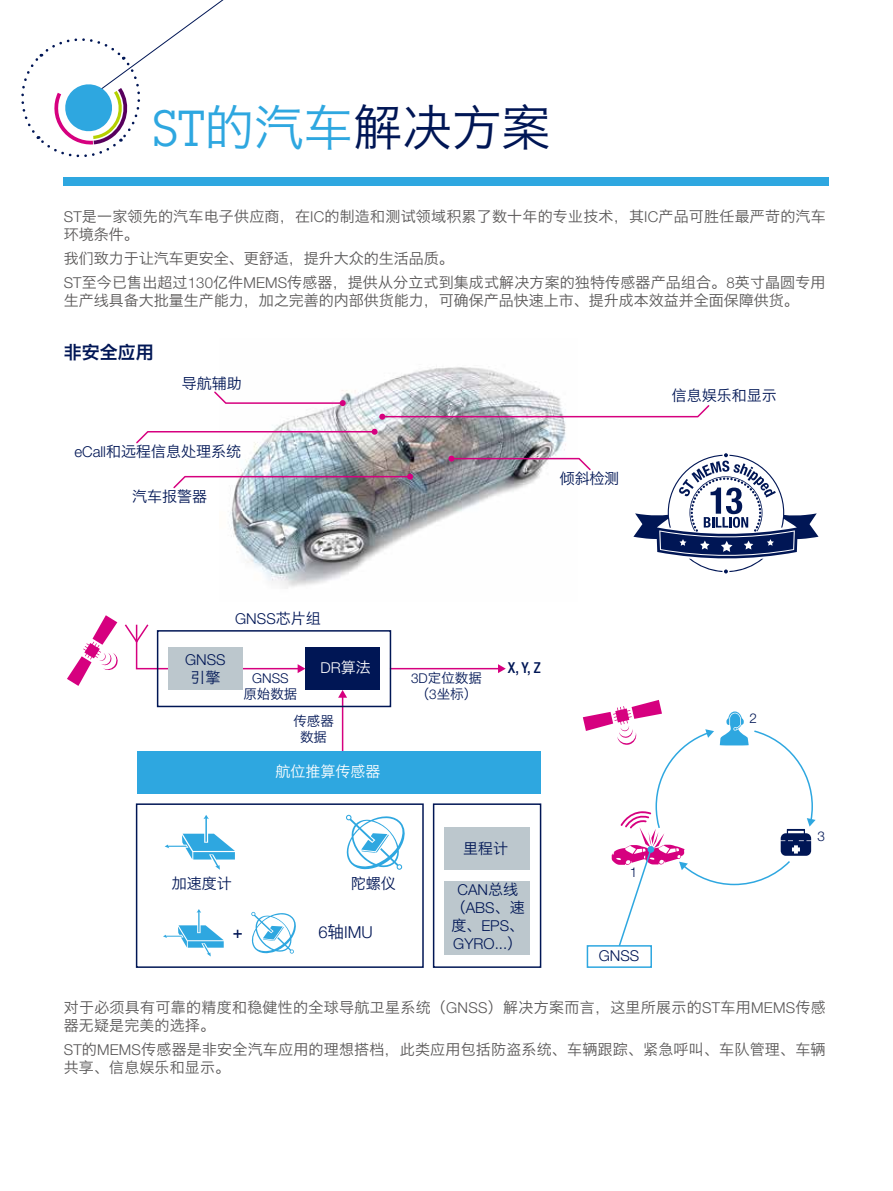
<style>
.page{position:relative;width:893px;height:1191px;background:#fff}
.page>*{position:absolute;margin:0;border:0;box-sizing:border-box;transform-origin:0 0}
.t1{font:49.5px "Hiragino Sans GB W3";color:#001655}
.t2{font:18px "Hiragino Sans GB W6";color:#001655}
.t3{font:300 16.5px "Helvetica Neue";color:#001655}
.t4{font:500 condensed 16.5px "Helvetica Neue";color:#001655}
.t5{font:15px/18px "Hiragino Sans GB W3";letter-spacing:.01em;color:#595757}
.t6{font:15px/18px "Hiragino Sans GB W3";color:#001655}
.t7{font:300 15px "Helvetica Neue";color:#001655}
.t8{font:15px "Hiragino Sans GB W3";color:#fff}
.t9{font:500 condensed 15px "Helvetica Neue";color:#001655}
.t10{font:300 15px "Helvetica Neue";color:#fff}
.t11{font:13.5px/16.2px "Hiragino Sans GB W3";color:#001655;text-align:center}
.t12{font:300 13.5px "Helvetica Neue";color:#001655}
.s1{font-family:"Lubalin Graph Std";color:#2ea7e0}
.s2{color:#2ea7e0}
.s3{font-family:"Helvetica Neue";font-weight:300}
.s4{font-family:"Hiragino Sans GB W3";font-weight:400}
</style>
<div class="page">
<div style="left:64px;top:178px;width:765px;height:8px;background:#2ea7e0"></div>
<img style="left:229px;top:367px;width:337px;height:222px">
<svg style="left:633px;top:453px;width:185px;height:120px"></svg>
<svg style="left:136px;top:429px;width:242px;height:16px"></svg>
<svg style="left:173px;top:473px;width:240px;height:17px"></svg>
<svg style="left:448px;top:455px;width:143px;height:16px"></svg>
<svg style="left:214px;top:390px;width:132px;height:16px"></svg>
<svg style="left:379px;top:404px;width:331px;height:16px"></svg>
<hr style="left:390px;top:668px;width:109px;height:1px;background:#d6007f">
<svg style="left:498px;top:664px;width:8px;height:9px"></svg>
<div style="left:136px;top:803px;width:288px;height:165px;border:2px solid #001655"></div>
<div style="left:305px;top:647px;width:75px;height:43px;background:#001655"></div>
<hr style="left:342px;top:696px;width:1px;height:76px;background:#d6007f">
<svg style="left:338px;top:690px;width:9px;height:7px"></svg>
<hr style="left:233px;top:668px;width:66px;height:1px;background:#d6007f">
<svg style="left:298px;top:664px;width:7px;height:9px"></svg>
<div style="left:168px;top:647px;width:75px;height:43px;background:#bcc7cd"></div>
<svg style="left:67px;top:615px;width:101px;height:71px"></svg>
<div style="left:433px;top:803px;width:108px;height:165px;border:2px solid #001655"></div>
<div style="left:157px;top:630px;width:234px;height:77px;border:2px solid #001655"></div>
<svg style="left:165px;top:815px;width:70px;height:54px"></svg>
<svg style="left:346px;top:814px;width:59px;height:56px"></svg>
<svg style="left:163px;top:909px;width:61px;height:47px"></svg>
<svg style="left:251px;top:911px;width:45px;height:42px"></svg>
<div style="left:444px;top:827px;width:85px;height:43px;background:#bcc7cd"></div>
<div style="left:445px;top:880px;width:85px;height:74px;background:#bcc7cd"></div>
<div style="left:137px;top:751px;width:404px;height:42px;background:#2ea7e0"></div>
<div style="left:587px;top:945px;width:65px;height:23px;border:2px solid #2ea7e0"></div>
<svg style="left:583px;top:700px;width:233px;height:247px"></svg>
<svg style="left:21px;top:0;width:203px;height:158px"></svg>
<h1 class="t1" style="left:153px;top:96px;width:399px"><span class="s1">ST</span><span class="s2">的汽车</span>解决方案</h1>
<p class="t5" style="left:64px;top:207px;width:763px"><span class="s3">ST</span>是一家领先的汽车电子供应商，在<span class="s3">IC</span>的制造和测试领域积累了数十年的专业技术，其<span class="s3">IC</span>产品可胜任最严苛的汽车环境条件。</p>
<p class="t5" style="left:64px;top:246px;width:763px;line-height:24px">我们致力于让汽车更安全、更舒适，提升大众的生活品质。<br><span class="s3">ST</span>至今已售出超过<span class="s3">130</span>亿件<span class="s3">MEMS</span>传感器，提供从分立式到集成式解决方案的独特传感器产品组合。<span class="s3">8</span>英寸晶圆专用</p>
<p class="t5" style="left:64px;top:291px;width:736px">生产线具备大批量生产能力，加之完善的内部供货能力，可确保产品快速上市、提升成本效益并全面保障供货。</p>
<p class="t2" style="left:64px;top:341px;width:91px">非安全应用</p>
<p class="t6" style="left:182px;top:374px;width:61px">导航辅助</p>
<p class="t6" style="left:74px;top:442px;width:168px"><span class="s3">eCall</span>和远程信息处理系统</p>
<p class="t6" style="left:132px;top:487px;width:76px">汽车报警器</p>
<p class="t6" style="left:560px;top:468px;width:61px">倾斜检测</p>
<p class="t6" style="left:672px;top:386px;width:106px">信息娱乐和显示</p>
<p class="t7" style="left:235px;top:610px;width:87px">GNSS<span class="s4">芯片组</span></p>
<p class="t7" style="left:185px;top:650px;width:42px">GNSS</p>
<p class="t6" style="left:190px;top:668px;width:31px">引擎</p>
<p class="t12" style="left:252px;top:670px;width:38px">GNSS</p>
<p class="t11" style="left:243px;top:686px;width:55px">原始数据</p>
<p class="t10" style="left:320px;top:659px;width:52px">DR<span class="s4">算法</span></p>
<p class="t11" style="left:293px;top:712px;width:42px">传感器数据</p>
<p class="t8" style="left:275px;top:762px;width:106px">航位推算传感器</p>
<p class="t11" style="left:411px;top:670px;width:72px"><span class="s3">3D</span>定位数据（<span class="s3">3</span>坐标）</p>
<p class="t9" style="left:508px;top:659px;width:34px">X, Y, Z</p>
<p class="t6" style="left:172px;top:873px;width:61px">加速度计</p>
<p class="t6" style="left:351px;top:873px;width:46px">陀螺仪</p>
<p class="t4" style="left:233px;top:922px;width:11px">+</p>
<p class="t3" style="left:318px;top:922px;width:56px">6<span class="s4">轴</span>IMU</p>
<p class="t6" style="left:463px;top:838px;width:46px">里程计</p>
<p class="t7" style="left:457px;top:881px;width:62px">CAN<span class="s4">总线</span></p>
<p class="t6" style="left:451px;top:898px;width:75px">（<span class="s3">ABS</span>、速度、<span class="s3">EPS</span>、</p>
<p class="t7" style="left:453px;top:935px;width:70px">GYRO...<span class="s4">）</span></p>
<p class="t12" style="left:630px;top:864px;width:9px">1</p>
<p class="t7" style="left:599px;top:946px;width:42px">GNSS</p>
<p class="t12" style="left:750px;top:710px;width:9px">2</p>
<p class="t12" style="left:817px;top:827px;width:9px">3</p>
<p class="t5" style="left:64px;top:997px;width:764px">对于必须具有可靠的精度和稳健性的全球导航卫星系统（<span class="s3">GNSS</span>）解决方案而言，这里所展示的<span class="s3">ST</span>车用<span class="s3">MEMS</span>传感器无疑是完美的选择。</p>
<p class="t5" style="left:64px;top:1039px;width:763px"><span class="s3">ST</span>的<span class="s3">MEMS</span>传感器是非安全汽车应用的理想搭档，此类应用包括防盗系统、车辆跟踪、紧急呼叫、车队管理、车辆共享、信息娱乐和显示。</p>
</div>
